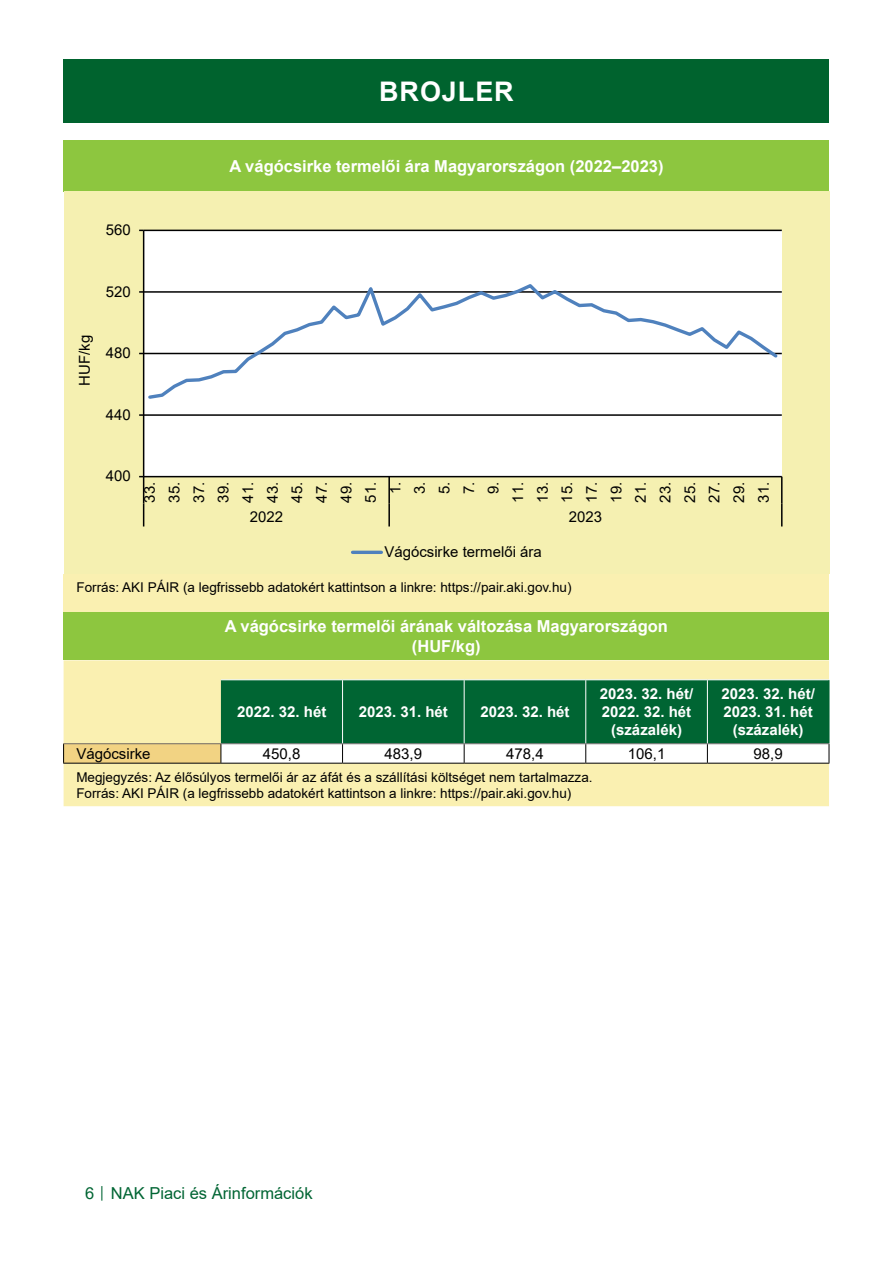
<style>
.page{position:relative;width:893px;height:1263px;background:#fff}
.page>*{position:absolute;margin:0;border:0;box-sizing:border-box;transform-origin:0 0}
.t1{font:700 27px "Arial";letter-spacing:.035em;color:#fff}
.t2{font:700 16.5px/19.8px "Arial";color:#fff;text-align:center}
.t3{font:16.5px "Arial";color:#006533}
.t4{font:15px/24.6px "Arial";color:#000;text-align:center}
.t5{font:700 15px/18px "Arial";color:#fff;text-align:center}
.t6{font:13.5px/16.2px "Arial";color:#000}
.s1{font-size:12px}
</style>
<div class="page">
<div style="left:64px;top:60px;width:765px;height:63px;background:#00632e"></div>
<div style="left:64px;top:611px;width:765px;height:49px;background:#8dc63f"></div>
<div style="left:64px;top:660px;width:765px;height:146px;background:#faf0b1"></div>
<div style="left:64px;top:744px;width:157px;height:19px;background:#f2d383"></div>
<hr style="left:221px;top:679px;width:122px;height:1px;background:#fff">
<hr style="left:343px;top:679px;width:121px;height:1px;background:#fff">
<hr style="left:464px;top:679px;width:122px;height:1px;background:#fff">
<hr style="left:586px;top:679px;width:121px;height:1px;background:#fff">
<hr style="left:707px;top:679px;width:122px;height:1px;background:#fff">
<hr style="left:63px;top:743px;width:158px;height:1px;background:#706f6f">
<svg style="left:63px;top:744px;width:1px;height:19px"></svg>
<svg style="left:221px;top:680px;width:609px;height:83px"></svg>
<hr style="left:63px;top:763px;width:158px;height:1px;background:#000">
<hr style="left:221px;top:763px;width:122px;height:1px;background:#000">
<hr style="left:343px;top:763px;width:121px;height:1px;background:#000">
<hr style="left:464px;top:763px;width:122px;height:1px;background:#000">
<hr style="left:586px;top:763px;width:121px;height:1px;background:#000">
<hr style="left:707px;top:763px;width:122px;height:1px;background:#000">
<div style="left:64px;top:140px;width:765px;height:51px;background:#8dc63f"></div>
<div style="left:64px;top:574px;width:765px;height:37px;background:#faf0b1"></div>
<div style="left:64px;top:191px;width:765px;height:383px;background:#f5f0b1"></div>
<div style="left:144px;top:230px;width:638px;height:247px;background:#fff"></div>
<hr style="left:144px;top:414px;width:638px;height:2px;background:#000">
<hr style="left:144px;top:353px;width:638px;height:1px;background:#000">
<hr style="left:144px;top:291px;width:638px;height:2px;background:#000">
<hr style="left:144px;top:230px;width:638px;height:1px;background:#000">
<hr style="left:143px;top:230px;width:1px;height:247px;background:#000">
<hr style="left:144px;top:476px;width:638px;height:1px;background:#000">
<hr style="left:388px;top:477px;width:2px;height:27px;background:#000">
<svg style="left:139px;top:476px;width:5px;height:50px"></svg>
<hr style="left:388px;top:504px;width:2px;height:22px;background:#000">
<svg style="left:781px;top:477px;width:1px;height:49px"></svg>
<svg style="left:146px;top:284px;width:634px;height:115px"></svg>
<hr style="left:353px;top:551px;width:28px;height:3px;background:#4f81bd">
<h1 class="t1" style="left:379px;top:73px;width:136px">BROJLER</h1>
<p class="t4" style="left:106px;top:217px;width:27px">560</p>
<p class="t4" style="left:106px;top:279px;width:27px">520</p>
<p class="t4" style="left:72px;top:386px;width:52px;rotate:-90deg">HUF/kg</p>
<p class="t4" style="left:106px;top:340px;width:27px">480</p>
<p class="t4" style="left:106px;top:402px;width:27px">440</p>
<p class="t2" style="left:229px;top:156px;width:436px">A vágócsirke termelői ára Magyarországon (2022–2023)</p>
<p class="t4" style="left:106px;top:464px;width:27px">400</p>
<p class="t4" style="left:137px;top:502px;width:22px;rotate:-90deg">33.<br>35.<br>37.<br>39.<br>41.<br>43.<br>45.<br>47.<br>49.<br>51.<br>1.<br>3.<br>5.<br>7.<br>9.<br>11.<br>13.<br>15.<br>17.<br>19.<br>21.<br>23.<br>25.<br>27.<br>29.<br>31.</p>
<p class="t4" style="left:250px;top:504px;width:35px">2022</p>
<p class="t4" style="left:569px;top:504px;width:35px">2023</p>
<p class="t4" style="left:384px;top:539px;width:159px">Vágócsirke termelői ára</p>
<p class="t6" style="left:77px;top:579px;width:496px">Forrás: AKI PÁIR (a legfrissebb adatokért kattintson a linkre: https://pair.aki.gov.hu)</p>
<p class="t2" style="left:225px;top:616px;width:445px">A vágócsirke termelői árának változása Magyarországon (HUF/kg)</p>
<p class="t5" style="left:237px;top:703px;width:91px">2022. 32. hét</p>
<p class="t5" style="left:359px;top:703px;width:91px">2023. 31. hét</p>
<p class="t5" style="left:480px;top:703px;width:91px">2023. 32. hét</p>
<p class="t5" style="left:600px;top:685px;width:95px">2023. 32. hét/<br>2022. 32. hét (százalék)</p>
<p class="t5" style="left:721px;top:685px;width:95px">2023. 32. hét/<br>2023. 31. hét (százalék)</p>
<p class="t4" style="left:76px;top:741px;width:76px">Vágócsirke</p>
<p class="t4" style="left:263px;top:741px;width:39px">450,8</p>
<p class="t4" style="left:385px;top:741px;width:39px">483,9</p>
<p class="t4" style="left:506px;top:741px;width:39px">478,4</p>
<p class="t4" style="left:628px;top:741px;width:39px">106,1</p>
<p class="t4" style="left:754px;top:741px;width:31px">98,9</p>
<p class="t6" style="left:76px;top:768px;width:518px">Megjegyzés: Az élősúlyos termelői ár az áfát és a szállítási költséget nem tartalmazza.<br>Forrás: AKI PÁIR (a legfrissebb adatokért kattintson a linkre: https://pair.aki.gov.hu)</p>
<p class="t3" style="left:85px;top:1182px;width:229px">6 <span class="s1">│</span> NAK Piaci és Árinformációk</p>
</div>
